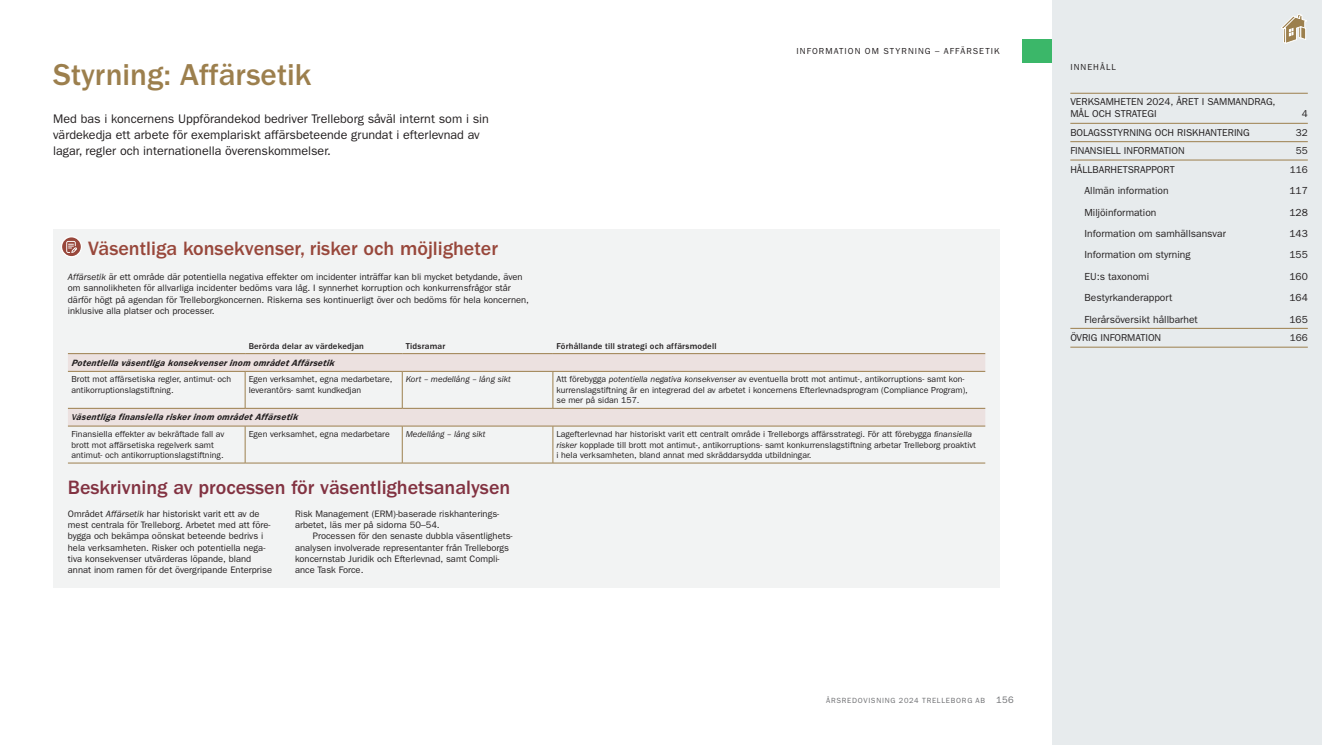
<style>
.page{position:relative;width:1322px;height:745px;background:#fff}
.page>*{position:absolute;margin:0;border:0;box-sizing:border-box;transform-origin:0 0}
.t1{font:500 31.25px "ITC Franklin Gothic Std";color:#9c7f4d}
.t2{font:500 20px "ITC Franklin Gothic Std";color:#823241}
.t3{font:500 20px "ITC Franklin Gothic Std";color:#98473b}
.t4{font:12.5px/16.2px "ITC Franklin Gothic Std";color:#231f20}
.t5{font:10.25px "ITC Franklin Gothic Std";color:#231f20}
.t6{font:10px/12.5px "ITC Franklin Gothic Std";color:#231f20}
.t7{font:9.38px/11.2px "ITC Franklin Gothic Std";color:#231f20}
.t8{font:italic 600 9.38px "ITC Franklin Gothic Std";letter-spacing:.025em;color:#231f20}
.t9{font:8.75px/10.5px "ITC Franklin Gothic Std";color:#231f20}
.t10{font:500 8.75px "ITC Franklin Gothic Std";letter-spacing:.02em;color:#231f20}
.t11{font:italic 8.75px "ITC Franklin Gothic Std";color:#231f20}
.t12{font:8.75px "ITC Franklin Gothic Std";letter-spacing:.12em;color:#231f20}
.t13{font:7.5px "ITC Franklin Gothic Std";letter-spacing:.1em;color:#6c6d70}
.s1{font-style:italic}
.s2{font-weight:500;font-size:8.75px}
.s3{font-size:9.38px}
</style>
<div class="page">
<div style="left:53px;top:229px;width:946px;height:358px;background:#f2f3f3"></div>
<svg style="left:68px;top:354px;width:917px;height:71px"></svg>
<hr style="left:245px;top:371px;width:1px;height:37px;background:#9c7f4d">
<hr style="left:402px;top:371px;width:1px;height:37px;background:#9c7f4d">
<hr style="left:553px;top:371px;width:1px;height:37px;background:#9c7f4d">
<hr style="left:68px;top:408px;width:177px;height:1px;background:#9c7f4d">
<hr style="left:245px;top:408px;width:157px;height:1px;background:#9c7f4d">
<hr style="left:402px;top:408px;width:151px;height:1px;background:#9c7f4d">
<hr style="left:553px;top:408px;width:432px;height:1px;background:#9c7f4d">
<hr style="left:68px;top:425px;width:177px;height:1px;background:#9c7f4d">
<hr style="left:245px;top:425px;width:157px;height:1px;background:#9c7f4d">
<hr style="left:245px;top:426px;width:1px;height:36px;background:#9c7f4d">
<hr style="left:402px;top:425px;width:151px;height:1px;background:#9c7f4d">
<hr style="left:402px;top:426px;width:1px;height:36px;background:#9c7f4d">
<hr style="left:553px;top:425px;width:432px;height:1px;background:#9c7f4d">
<hr style="left:553px;top:426px;width:1px;height:36px;background:#9c7f4d">
<hr style="left:68px;top:462px;width:177px;height:1px;background:#9c7f4d">
<hr style="left:245px;top:462px;width:157px;height:1px;background:#9c7f4d">
<hr style="left:402px;top:462px;width:151px;height:1px;background:#9c7f4d">
<hr style="left:553px;top:462px;width:432px;height:1px;background:#9c7f4d">
<hr style="left:68px;top:353px;width:177px;height:1px;background:#9c7f4d">
<hr style="left:245px;top:353px;width:157px;height:1px;background:#9c7f4d">
<hr style="left:402px;top:353px;width:151px;height:1px;background:#9c7f4d">
<hr style="left:553px;top:353px;width:432px;height:1px;background:#9c7f4d">
<hr style="left:68px;top:371px;width:177px;height:1px;background:#9c7f4d">
<hr style="left:245px;top:371px;width:157px;height:1px;background:#9c7f4d">
<hr style="left:402px;top:371px;width:151px;height:1px;background:#9c7f4d">
<hr style="left:553px;top:371px;width:432px;height:1px;background:#9c7f4d">
<svg style="left:61px;top:236px;width:20px;height:20px"></svg>
<div style="left:61px;top:236px;width:21px;height:21px;border:1px solid #fff;border-radius:50%"></div>
<svg style="left:66px;top:241px;width:11px;height:12px"></svg>
<div style="left:1022px;top:39px;width:30px;height:23px;background:#3bb769"></div>
<div style="left:1052px;top:0;width:270px;height:744px;background:#e7ebed"></div>
<hr style="left:1070px;top:93px;width:237px;height:1px;background:#9c7f4d">
<hr style="left:1070px;top:123px;width:237px;height:1px;background:#9c7f4d">
<hr style="left:1070px;top:141px;width:237px;height:1px;background:#9c7f4d">
<hr style="left:1070px;top:160px;width:237px;height:1px;background:#9c7f4d">
<hr style="left:1070px;top:328px;width:237px;height:1px;background:#9c7f4d">
<hr style="left:1070px;top:346px;width:237px;height:1px;background:#9c7f4d">
<svg style="left:1281px;top:14px;width:26px;height:30px"></svg>
<p class="t1" style="left:53px;top:57px;width:260px">Styrning: Affärsetik</p>
<p class="t4" style="left:53px;top:110px;width:437px">Med bas i koncernens Uppförandekod bedriver Trelleborg såväl internt som i sin värdekedja ett arbete för exemplariskt affärsbeteende grundat i efterlevnad av lagar, regler och internationella överenskommelser.</p>
<p class="t3" style="left:88px;top:237px;width:411px">Väsentliga konsekvenser, risker och möjligheter</p>
<p class="t7" style="left:68px;top:271px;width:462px"><span class="s1">Affärsetik</span> är ett område där potentiella negativa effekter om incidenter inträffar kan bli mycket betydande, även om sannolikheten för allvarliga incidenter bedöms vara låg. I synnerhet korruption och konkurrensfrågor står därför högt på agendan för Trelleborgkoncernen. Riskerna ses kontinuerligt över och bedöms för hela koncernen, inklusive alla platser och processer.</p>
<p class="t12" style="left:796px;top:45px;width:204px">INFORMATION OM STYRNING – AFFÄRSETIK</p>
<p class="t10" style="left:249px;top:340px;width:117px">Berörda delar av värdekedjan</p>
<p class="t10" style="left:406px;top:340px;width:41px">Tidsramar</p>
<p class="t10" style="left:556px;top:340px;width:162px">Förhållande till strategi och affärsmodell</p>
<p class="t8" style="left:71px;top:357px;width:264px">Potentiella väsentliga konsekvenser inom området Affärsetik</p>
<p class="t9" style="left:71px;top:374px;width:161px">Brott mot affärsetiska regler, antimut- och antikorruptionslagstiftning.</p>
<p class="t9" style="left:249px;top:374px;width:145px">Egen verksamhet, egna medarbetare, leverantörs- samt kundkedjan</p>
<p class="t11" style="left:406px;top:374px;width:106px">Kort – medellång – lång sikt</p>
<p class="t9" style="left:556px;top:374px;width:413px">Att förebygga <span class="s1">potentiella negativa konsekvenser</span> av eventuella brott mot antimut-, antikorruptions- samt kon&shy;kurrenslagstiftning är en integrerad del av arbetet i koncernens Efterlevnadsprogram (Compliance Program), se mer på sidan 157.</p>
<p class="t8" style="left:71px;top:411px;width:228px"><span class="s2">V</span>äsentliga finansiella risker inom området Affärsetik</p>
<p class="t9" style="left:71px;top:428px;width:154px">Finansiella effekter av bekräftade fall av brott mot affärsetiska regelverk samt antimut- och antikorruptionslagstiftning.</p>
<p class="t9" style="left:249px;top:428px;width:143px">Egen verksamhet, egna medarbetare</p>
<p class="t11" style="left:406px;top:429px;width:81px">Medellång – lång sikt</p>
<p class="t9" style="left:556px;top:428px;width:421px">Lagefterlevnad har historiskt varit ett centralt område i Trelleborgs affärsstrategi. För att förebygga <span class="s1">finansiella risker</span> kopplade till brott mot antimut-, antikorruptions- samt konkurrenslagstiftning arbetar Trelleborg proaktivt i hela verksamheten, bland annat med skräddarsydda utbildningar.</p>
<p class="t2" style="left:68px;top:475px;width:444px">Beskrivning av processen för väsentlighetsanalysen</p>
<p class="t7" style="left:68px;top:507px;width:206px">Området <span class="s1">Affärsetik</span> har historiskt varit ett av de mest centrala för Trelleborg. Arbetet med att före&shy;bygga och bekämpa oönskat beteende bedrivs i hela verksamheten. Risker och potentiella nega&shy;tiva konsekvenser utvärderas löpande, bland annat inom ramen för det övergripande Enterprise</p>
<p class="t7" style="left:295px;top:507px;width:206px">Risk Management (ERM)-baserade riskhanterings-</p>
<p class="t7" style="left:295px;top:519px;width:146px">arbetet, läs mer på sidorna 50–54.</p>
<p class="t7" style="left:313px;top:530px;width:201px">Processen för den senaste dubbla väsentlighets-</p>
<p class="t7" style="left:295px;top:541px;width:215px">analysen involverade representanter från Trelleborgs</p>
<p class="t7" style="left:295px;top:552px;width:206px">koncernstab Juridik och Efterlevnad, samt Compli-</p>
<p class="t7" style="left:295px;top:564px;width:70px">ance Task Force.</p>
<p class="t13" style="left:826px;top:696px;width:189px">ÅRSREDOVISNING 2024 TRELLEBORG AB <span class="s3">156</span></p>
<p class="t12" style="left:1070px;top:62px;width:47px">INNEHÅLL</p>
<p class="t6" style="left:1070px;top:95px;width:207px">VERKSAMHETEN 2024, ÅRET I SAMMANDRAG,<br>MÅL OCH STRATEGI</p>
<p class="t6" style="left:1301px;top:108px;width:8px">4</p>
<p class="t6" style="left:1070px;top:126px;width:181px">BOLAGSSTYRNING OCH RISKHANTERING</p>
<p class="t6" style="left:1295px;top:126px;width:14px">32</p>
<p class="t6" style="left:1070px;top:144px;width:116px">FINANSIELL INFORMATION</p>
<p class="t6" style="left:1295px;top:144px;width:14px">55</p>
<p class="t6" style="left:1070px;top:163px;width:106px">HÅLLBARHETSRAPPORT</p>
<p class="t6" style="left:1289px;top:163px;width:20px">116</p>
<p class="t5" style="left:1084px;top:184px;width:85px">Allmän information</p>
<p class="t5" style="left:1289px;top:184px;width:20px">117</p>
<p class="t5" style="left:1084px;top:206px;width:73px">Miljöinformation</p>
<p class="t5" style="left:1289px;top:206px;width:20px">128</p>
<p class="t5" style="left:1084px;top:227px;width:143px">Information om samhällsansvar</p>
<p class="t5" style="left:1289px;top:227px;width:20px">143</p>
<p class="t5" style="left:1084px;top:249px;width:108px">Information om styrning</p>
<p class="t5" style="left:1289px;top:249px;width:20px">155</p>
<p class="t5" style="left:1084px;top:270px;width:66px">EU:s taxonomi</p>
<p class="t5" style="left:1289px;top:270px;width:20px">160</p>
<p class="t5" style="left:1084px;top:292px;width:90px">Bestyrkanderapport</p>
<p class="t5" style="left:1289px;top:292px;width:20px">164</p>
<p class="t5" style="left:1084px;top:313px;width:115px">Flerårsöversikt hållbarhet</p>
<p class="t5" style="left:1289px;top:313px;width:20px">165</p>
<p class="t6" style="left:1070px;top:331px;width:92px">ÖVRIG INFORMATION</p>
<p class="t6" style="left:1289px;top:331px;width:20px">166</p>
</div>
